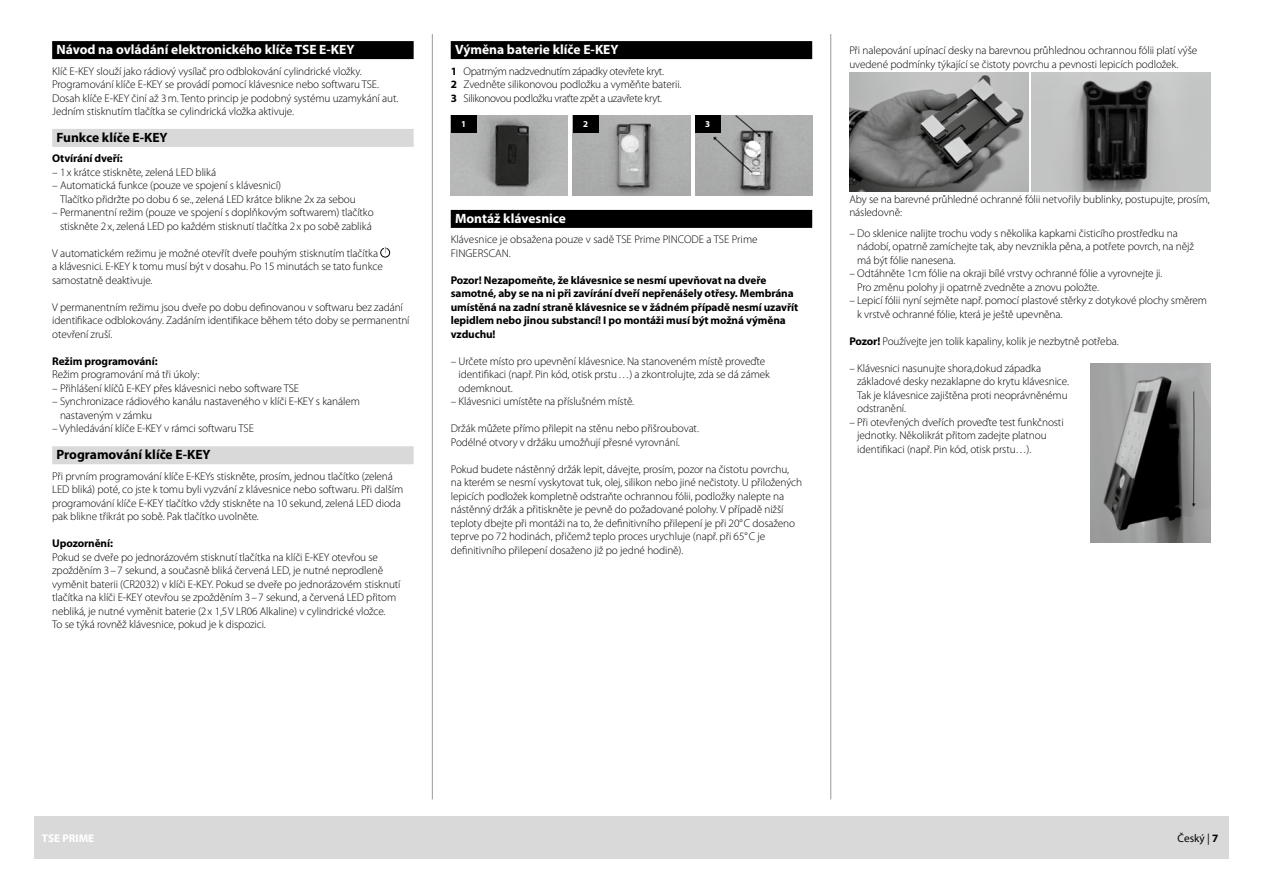
<style>
.page{position:relative;width:1263px;height:893px;background:#fff}
.page>*{position:absolute;margin:0;border:0;box-sizing:border-box;transform-origin:0 0}
.t1{font:700 13.5px "Myriad Pro";color:#fff}
.t2{font:700 13.5px "Myriad Pro";color:#000}
.t3{font:300 11.25px/13.5px "Myriad Pro";letter-spacing:-.01em;color:#000}
.t4{font:700 11.25px/13.5px "Myriad Pro";letter-spacing:-.01em;color:#000}
.t5{font:300 11.25px/13.5px "Myriad Pro";letter-spacing:-.03em;color:#000}
.t6{font:700 11.25px "Myriad Pro";color:#fff}
.t7{font:11.25px "Myriad Pro";color:#000}
.t8{font:700 9px "Myriad Pro";color:#fff}
.s1{font-weight:700}
</style>
<div class="page">
<hr style="left:432px;top:34px;width:1px;height:765px;background:#989999">
<hr style="left:830px;top:34px;width:1px;height:765px;background:#989999">
<div style="left:34px;top:816px;width:1195px;height:43px;background:#d9d9da"></div>
<div style="left:52px;top:41px;width:362px;height:18px;background:#000"></div>
<div style="left:52px;top:129px;width:362px;height:18px;background:#d9d9da"></div>
<div style="left:52px;top:446px;width:362px;height:18px;background:#d9d9da"></div>
<div style="left:380px;top:248px;width:10px;height:9px;border:1px solid #000;border-radius:50%"></div>
<svg style="left:384px;top:247px;width:3px;height:6px"></svg>
<div style="left:451px;top:41px;width:361px;height:18px;background:#000"></div>
<div style="left:451px;top:210px;width:361px;height:18px;background:#000"></div>
<img style="left:451px;top:115px;width:117px;height:81px">
<div style="left:451px;top:115px;width:25px;height:17px;background:#000"></div>
<img style="left:695px;top:115px;width:117px;height:81px">
<div style="left:695px;top:115px;width:26px;height:17px;background:#000"></div>
<img style="left:573px;top:115px;width:117px;height:81px">
<div style="left:573px;top:115px;width:25px;height:17px;background:#000"></div>
<img style="left:849px;top:72px;width:179px;height:119px">
<img style="left:1032px;top:72px;width:179px;height:119px">
<img style="left:1091px;top:364px;width:119px;height:179px">
<p class="t1" style="left:56px;top:41px;width:300px">Návod na ovládání elektronického klíče TSE E-KEY</p>
<p class="t3" style="left:52px;top:64px;width:348px">Klíč E-KEY slouží jako rádiový vysílač pro odblokování cylindrické vložky.<br>Programování klíče E-KEY se provádí pomocí klávesnice nebo softwaru TSE.<br>Dosah klíče E-KEY činí až 3m. Tento princip je podobný systému uzamykání aut.<br>Jedním stisknutím tlačítka se cylindrická vložka aktivuje.</p>
<p class="t2" style="left:56px;top:129px;width:113px">Funkce klíče E-KEY</p>
<p class="t4" style="left:52px;top:151px;width:72px">Otvírání dveří:</p>
<p class="t3" style="left:52px;top:165px;width:166px">– 1x krátce stiskněte, zelená LED bliká</p>
<p class="t3" style="left:60px;top:179px;width:297px;text-indent:-8px">– Automatická funkce (pouze ve spojení s klávesnicí)<br>Tlačítko přidržte po dobu 6 se., zelená LED krátce blikne 2x za sebou</p>
<p class="t3" style="left:52px;top:206px;width:323px;text-align:center">– Permanentní režim (pouze ve spojení s doplňkovým softwarem) tlačítko stiskněte 2x, zelená LED po každém stisknutí tlačítka 2x po sobě zabliká</p>
<p class="t3" style="left:52px;top:246px;width:332px">V automatickém režimu je možné otevřít dveře pouhým stisknutím tlačítka a klávesnici. E-KEY k tomu musí být v dosahu. Po 15 minutách se tato funkce samostatně deaktivuje.</p>
<p class="t3" style="left:52px;top:300px;width:359px">V permanentním režimu jsou dveře po dobu definovanou v softwaru bez zadání identifikace odblokovány. Zadáním identifikace během této doby se permanentní otevření zruší.</p>
<p class="t4" style="left:52px;top:354px;width:107px">Režim programování:</p>
<p class="t3" style="left:52px;top:368px;width:149px">Režim programování má tři úkoly:</p>
<p class="t3" style="left:52px;top:381px;width:248px">– Přihlášení klíčů E-KEY přes klávesnici nebo software TSE</p>
<p class="t3" style="left:60px;top:395px;width:301px;text-indent:-8px">– Synchronizace rádiového kanálu nastaveného v klíči E-KEY s kanálem nastaveným v zámku</p>
<p class="t3" style="left:52px;top:422px;width:203px">– Vyhledávání klíče E-KEY v rámci softwaru TSE</p>
<p class="t2" style="left:56px;top:446px;width:156px">Programování klíče E-KEY</p>
<p class="t3" style="left:52px;top:469px;width:352px">Při prvním programování klíče E-KEYs stiskněte, prosím, jednou tlačítko (zelená LED bliká) poté, co jste k tomu byli vyzvání z klávesnice nebo softwaru. Při dalším programování klíče E-KEY tlačítko vždy stiskněte na 10 sekund, zelená LED dioda pak blikne třikrát po sobě. Pak tlačítko uvolněte.</p>
<p class="t4" style="left:52px;top:536px;width:62px">Upozornění:</p>
<p class="t3" style="left:52px;top:550px;width:350px">Pokud se dveře po jednorázovém stisknutí tlačítka na klíči E-KEY otevřou se zpožděním 3–7 sekund, a současně bliká červená LED, je nutné neprodleně vyměnit baterii (CR2032) v klíči E-KEY. Pokud se dveře po jednorázovém stisknutí tlačítka na klíči E-KEY otevřou se zpožděním 3–7 sekund, a červená LED přitom nebliká, je nutné vyměnit baterie (2x 1,5V LR06 Alkaline) v cylindrické vložce.<br>To se týká rovněž klávesnice, pokud je k dispozici.</p>
<p class="t1" style="left:455px;top:41px;width:165px">Výměna baterie klíče E-KEY</p>
<p class="t5" style="left:451px;top:64px;width:232px"><span class="s1">1</span> Opatrným nadzvednutím západky otevřete kryt.<br><span class="s1">2</span> Zvedněte silikonovou podložku a vyměňte baterii.<br><span class="s1">3</span> Silikonovou podložku vraťte zpět a uzavřete kryt.</p>
<p class="t8" style="left:461px;top:118px;width:7px">1</p>
<p class="t8" style="left:583px;top:118px;width:7px">2</p>
<p class="t8" style="left:705px;top:118px;width:7px">3</p>
<p class="t1" style="left:455px;top:210px;width:112px">Montáž klávesnice</p>
<p class="t3" style="left:451px;top:233px;width:308px">Klávesnice je obsažena pouze v sadě TSE Prime PINCODE a TSE Prime<br>FINGERSCAN.</p>
<p class="t4" style="left:451px;top:273px;width:349px">Pozor! Nezapomeňte, že klávesnice se nesmí upevňovat na dveře samotné, aby se na ni při zavírání dveří nepřenášely otřesy. Membrána umístěná na zadní straně klávesnice se v žádném případě nesmí uzavřít lepidlem nebo jinou substancí! I po montáži musí být možná výměna vzduchu!</p>
<p class="t3" style="left:459px;top:354px;width:313px;text-indent:-8px">– Určete místo pro upevnění klávesnice. Na stanoveném místě proveďte identifikaci (např. Pin kód, otisk prstu…) a zkontrolujte, zda se dá zámek odemknout.</p>
<p class="t3" style="left:451px;top:395px;width:185px">– Klávesnici umístěte na příslušném místě.</p>
<p class="t3" style="left:451px;top:422px;width:250px">Držák můžete přímo přilepit na stěnu nebo přišroubovat.<br>Podélné otvory v držáku umožňují přesné vyrovnání.</p>
<p class="t3" style="left:451px;top:462px;width:353px">Pokud budete nástěnný držák lepit, dávejte, prosím, pozor na čistotu povrchu, na kterém se nesmí vyskytovat tuk, olej, silikon nebo jiné nečistoty. U přiložených lepicích podložek kompletně odstraňte ochrannou fólii, podložky nalepte na nástěnný držák a přitiskněte je pevně do požadované polohy. V případě nižší teploty dbejte při montáži na to, že definitivního přilepení je při 20°C dosaženo teprve po 72 hodinách, přičemž teplo proces urychluje (např. při 65°C je definitivního přilepení dosaženo již po jedné hodině).</p>
<p class="t3" style="left:849px;top:44px;width:349px">Při nalepování upínací desky na barevnou průhlednou ochrannou fólii platí výše uvedené podmínky týkající se čistoty povrchu a pevnosti lepicích podložek.</p>
<p class="t3" style="left:849px;top:192px;width:362px">Aby se na barevné průhledné ochranné fólii netvořily bublinky, postupujte, prosím, následovně:</p>
<p class="t3" style="left:857px;top:226px;width:338px;text-indent:-8px">– Do sklenice nalijte trochu vody s několika kapkami čisticího prostředku na nádobí, opatrně zamíchejte tak, aby nevznikla pěna, a potřete povrch, na nějž má být fólie nanesena.</p>
<p class="t3" style="left:857px;top:266px;width:307px;text-indent:-8px">– Odtáhněte 1cm fólie na okraji bílé vrstvy ochranné fólie a vyrovnejte ji.<br>Pro změnu polohy ji opatrně zvedněte a znovu položte.</p>
<p class="t3" style="left:857px;top:293px;width:351px;text-indent:-8px">– Lepicí fólii nyní sejměte např. pomocí plastové stěrky z dotykové plochy směrem k vrstvě ochranné fólie, která je ještě upevněna.</p>
<p class="t3" style="left:849px;top:334px;width:271px"><span class="s1">Pozor!</span> Používejte jen tolik kapaliny, kolik je nezbytně potřeba.</p>
<p class="t3" style="left:857px;top:361px;width:213px;text-indent:-8px">– Klávesnici nasunujte shora,dokud západka základové desky nezaklapne do krytu klávesnice.<br>Tak je klávesnice zajištěna proti neoprávněnému odstranění.</p>
<p class="t3" style="left:857px;top:415px;width:208px;text-indent:-8px">– Při otevřených dveřích proveďte test funkčnosti jednotky. Několikrát přitom zadejte platnou identifikaci (např. Pin kód, otisk prstu…).</p>
<p class="t6" style="left:42px;top:831px;width:54px">TSE PRIME</p>
<p class="t7" style="left:1177px;top:831px;width:42px">Český | <span class="s1">7</span></p>
</div>
